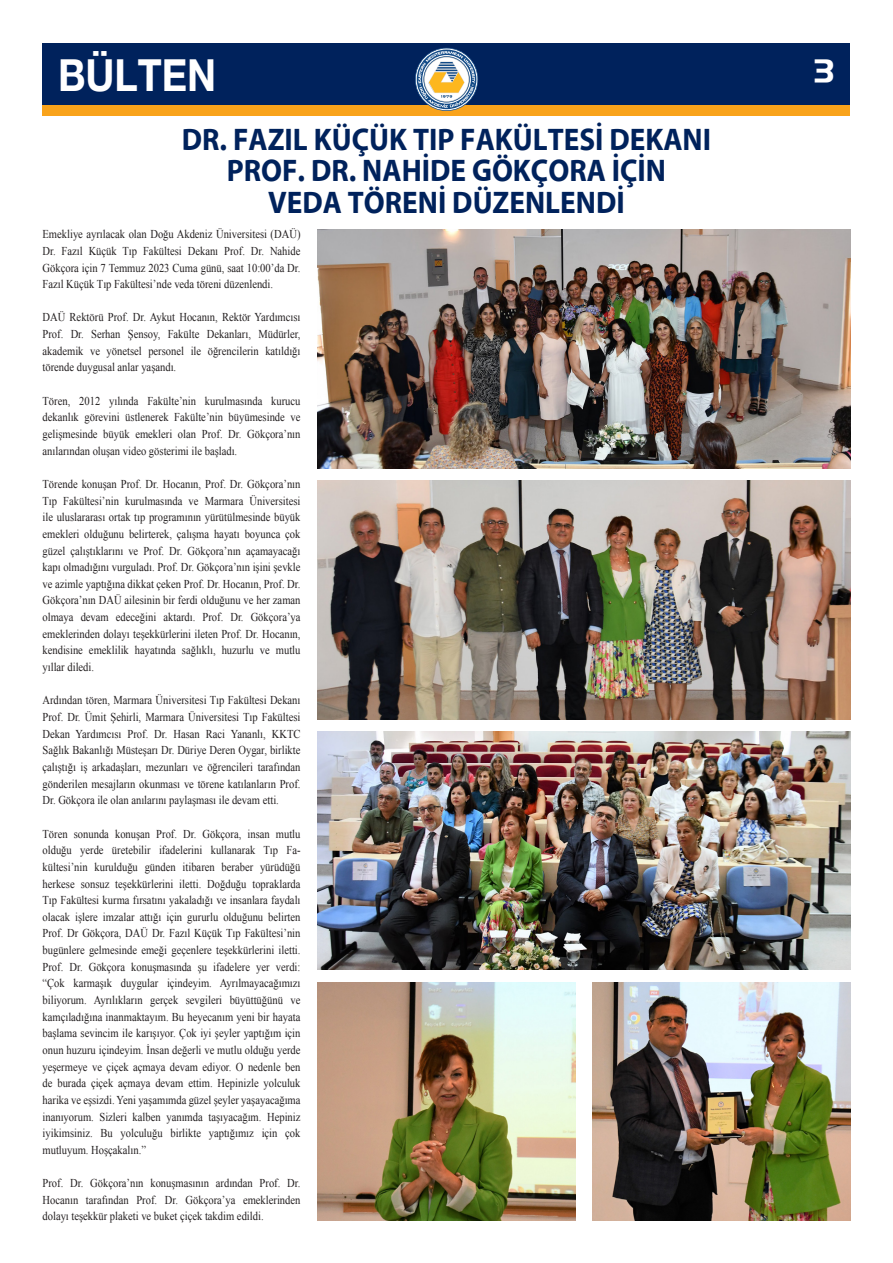
<style>
.page{position:relative;width:893px;height:1263px;background:#fff}
.page>*{position:absolute;margin:0;border:0;box-sizing:border-box;transform-origin:0 0}
.t1{font:700 44.1px "Helvetica Neue EMU";color:#fff;scale:.89 1}
.t2{font:700 31.5px "Myriad EMU";color:#00225c;scale:.93 1}
.t3{font:31.5px "Handel EMU";color:#fff}
.t4{font:12px/16.6px "Times New Roman";color:#231f20;text-align:justify;scale:.88 1}
</style>
<div class="page">
<div style="left:43px;top:43px;width:807px;height:72px;background:#f9a31b"></div>
<div style="left:43px;top:43px;width:807px;height:61px;background:#00225c"></div>
<svg style="left:415px;top:48px;width:63px;height:63px"></svg>
<img style="left:317px;top:230px;width:533px;height:238px">
<img style="left:317px;top:481px;width:533px;height:238px">
<img style="left:317px;top:731px;width:533px;height:239px">
<img style="left:317px;top:982px;width:258px;height:238px">
<img style="left:592px;top:982px;width:258px;height:238px">
<p class="t1" style="left:58px;top:48px;width:179px">BÜLTEN</p>
<p class="t3" style="left:814px;top:52px;width:21px">3</p>
<p class="t2" style="left:182px;top:122px;width:570px">DR. FAZIL KÜÇÜK TIP FAKÜLTESİ DEKANI</p>
<p class="t2" style="left:227px;top:154px;width:474px">PROF. DR. NAHİDE GÖKÇORA İÇİN</p>
<p class="t2" style="left:268px;top:185px;width:385px">VEDA TÖRENİ DÜZENLENDİ</p>
<p class="t4" style="left:43px;top:226px;width:295px">Emekliye ayrılacak olan Doğu Akdeniz Üniversitesi (DAÜ)<br>Dr. Fazıl Küçük Tıp Fakültesi Dekanı Prof. Dr. Nahide Gökçora için 7 Temmuz 2023 Cuma günü, saat 10:00’da Dr.<br>Fazıl Küçük Tıp Fakültesi’nde veda töreni düzenlendi.</p>
<p class="t4" style="left:43px;top:309px;width:295px">DAÜ Rektörü Prof. Dr. Aykut Hocanın, Rektör Yardımcısı Prof. Dr. Serhan Şensoy, Fakülte Dekanları, Müdürler, akademik ve yönetsel personel ile öğrencilerin katıldığı törende duygusal anlar yaşandı.</p>
<p class="t4" style="left:43px;top:392px;width:295px">Tören, 2012 yılında Fakülte’nin kurulmasında kurucu dekanlık görevini üstlenerek Fakülte’nin büyümesinde ve gelişmesinde büyük emekleri olan Prof. Dr. Gökçora’nın anılarından oluşan video gösterimi ile başladı.</p>
<p class="t4" style="left:43px;top:475px;width:295px">Törende konuşan Prof. Dr. Hocanın, Prof. Dr. Gökçora’nın Tıp Fakültesi’nin kurulmasında ve Marmara Üniversitesi ile uluslararası ortak tıp programının yürütülmesinde büyük emekleri olduğunu belirterek, çalışma hayatı boyunca çok güzel çalıştıklarını ve Prof. Dr. Gökçora’nın açamayacağı kapı olmadığını vurguladı. Prof. Dr. Gökçora’nın işini şevkle ve azimle yaptığına dikkat çeken Prof. Dr. Hocanın, Prof. Dr.<br>Gökçora’nın DAÜ ailesinin bir ferdi olduğunu ve her zaman olmaya devam edeceğini aktardı. Prof. Dr. Gökçora’ya emeklerinden dolayı teşekkürlerini ileten Prof. Dr. Hocanın, kendisine emeklilik hayatında sağlıklı, huzurlu ve mutlu yıllar diledi.</p>
<p class="t4" style="left:43px;top:692px;width:295px">Ardından tören, Marmara Üniversitesi Tıp Fakültesi Dekanı Prof. Dr. Ümit Şehirli, Marmara Üniversitesi Tıp Fakültesi Dekan Yardımcısı Prof. Dr. Hasan Raci Yananlı, KKTC Sağlık Bakanlığı Müsteşarı Dr. Düriye Deren Oygar, birlikte çalıştığı iş arkadaşları, mezunları ve öğrencileri tarafından gönderilen mesajların okunması ve törene katılanların Prof.<br>Dr. Gökçora ile olan anılarını paylaşması ile devam etti.</p>
<p class="t4" style="left:43px;top:825px;width:295px">Tören sonunda konuşan Prof. Dr. Gökçora, insan mutlu olduğu yerde üretebilir ifadelerini kullanarak Tıp Fa&shy;kültesi’nin kurulduğu günden itibaren beraber yürüdüğü herkese sonsuz teşekkürlerini iletti. Doğduğu topraklarda Tıp Fakültesi kurma fırsatını yakaladığı ve insanlara faydalı olacak işlere imzalar attığı için gururlu olduğunu belirten Prof. Dr Gökçora, DAÜ Dr. Fazıl Küçük Tıp Fakültesi’nin bugünlere gelmesinde emeği geçenlere teşekkürlerini iletti.<br>Prof. Dr. Gökçora konuşmasında şu ifadelere yer verdi: “Çok karmaşık duygular içindeyim. Ayrılmayacağımızı biliyorum. Ayrılıkların gerçek sevgileri büyüttüğünü ve kamçıladığına inanmaktayım. Bu heyecanım yeni bir hayata başlama sevincim ile karışıyor. Çok iyi şeyler yaptığım için onun huzuru içindeyim. İnsan değerli ve mutlu olduğu yerde yeşermeye ve çiçek açmaya devam ediyor. O nedenle ben de burada çiçek açmaya devam ettim. Hepinizle yolculuk harika ve eşsizdi. Yeni yaşamımda güzel şeyler yaşayacağıma inanıyorum. Sizleri kalben yanımda taşıyacağım. Hepiniz iyikimsiniz. Bu yolculuğu birlikte yaptığımız için çok mutluyum. Hoşçakalın.”</p>
<p class="t4" style="left:43px;top:1174px;width:295px">Prof. Dr. Gökçora’nın konuşmasının ardından Prof. Dr.<br>Hocanın tarafından Prof. Dr. Gökçora’ya emeklerinden dolayı teşekkür plaketi ve buket çiçek takdim edildi.</p>
</div>
